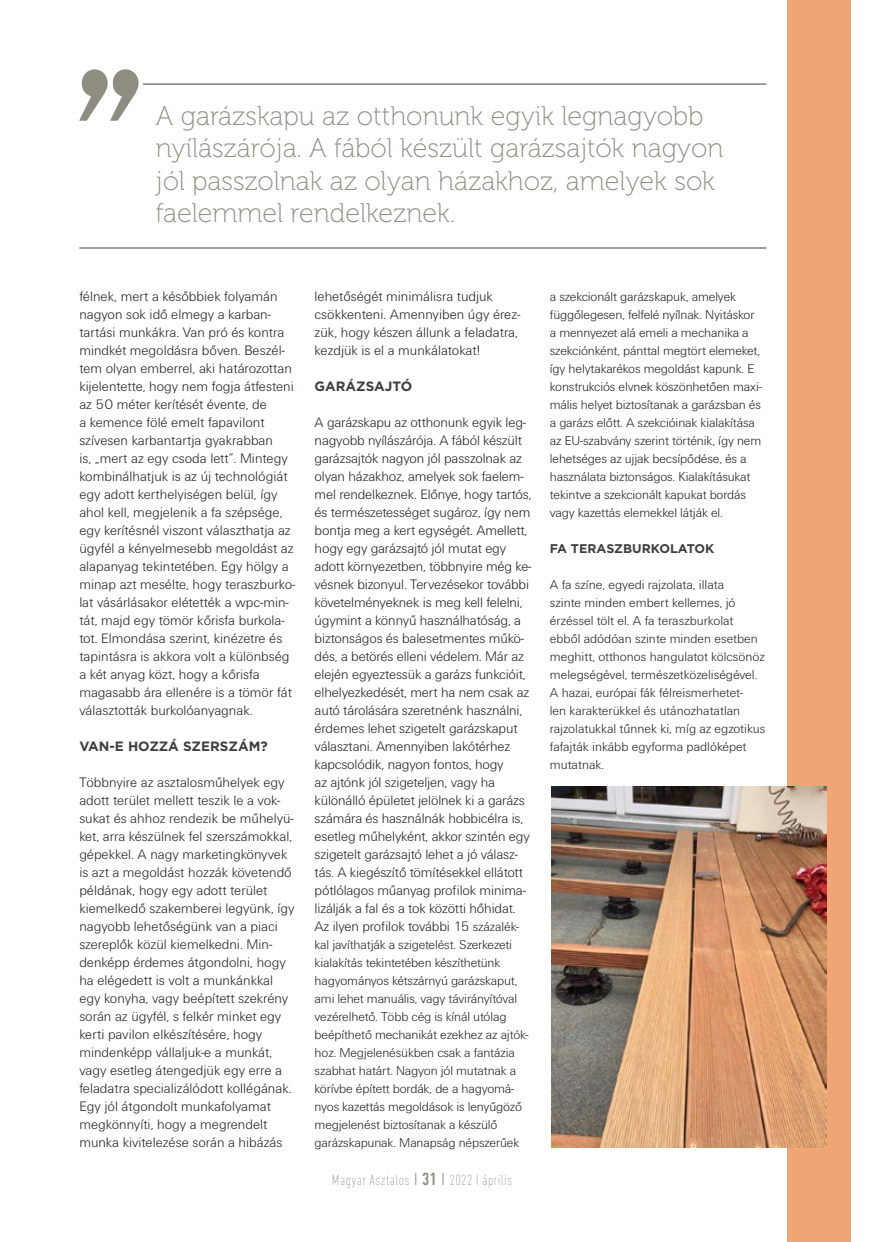
<style>
.page{position:relative;width:872px;height:1242px;background:#fff}
.page>*{position:absolute;margin:0;border:0;box-sizing:border-box;transform-origin:0 0}
.Kiemelés{font:27px/32.4px "Museo 100";color:#8f8c82}
.t1{font:200 condensed 15px "DIN Next LT Pro";letter-spacing:.03em;color:#8f8c82}
.Kenyér{font:14.25px/18px "U001 Lig";letter-spacing:-.005em;color:#231f20}
.Alcím{font:700 13.5px "Gotham";color:#3e3e3f}
.Kenyér-2{font:13.35px/18px "U001 Lig";letter-spacing:-.01em;color:#231f20}
.Alcím-2{font:700 12.6px "Gotham";color:#3e3e3f}
.s1{font-size:13.35px}
.s2{font-weight:300;font-size:18px}
.s3{font-weight:500;font-size:18px}
</style>
<div class="page">
<div style="left:787px;top:0;width:63px;height:1242px;background:#f0a574"></div>
<hr style="left:79px;top:84px;width:687px;height:1px;background:#3e3e3f">
<hr style="left:79px;top:248px;width:687px;height:1px;background:#3e3e3f">
<img style="left:551px;top:786px;width:275px;height:361px">
<svg style="left:79px;top:69px;width:66px;height:52px"></svg>
<p class="Kiemelés" style="left:156px;top:100px;width:569px">A garázskapu az otthonunk egyik legnagyobb nyílászárója. A fából készült garázsajtók nagyon jól passzolnak az olyan házakhoz, amelyek sok faelemmel rendelkeznek.</p>
<p class="Kenyér" style="left:79px;top:288px;width:217px">félnek, mert a későbbiek folyamán nagyon sok idő elmegy a karban&shy;tartási munkákra. Van pró és kontra mindkét megoldásra bőven. Beszél&shy;tem olyan emberrel, aki határozottan kijelentette, hogy nem fogja átfesteni az 50 méter kerítését évente, de<br>a kemence fölé emelt fapavilont szívesen karbantartja gyakrabban<br>is, „mert az egy csoda lett”. Mintegy kombinálhatjuk is az új technológiát egy adott kerthelyiségen belül, így ahol kell, megjelenik a fa szépsége, egy kerítésnél viszont választhatja az ügyfél a kényelmesebb megoldást az alapanyag tekintetében. Egy hölgy a minap azt mesélte, hogy teraszburko&shy;lat vásárlásakor elétették a wpc-min&shy;tát, majd egy tömör kőrisfa burkola&shy;tot. Elmondása szerint, kinézetre és tapintásra is akkora volt a különbség a két anyag közt, hogy a kőrisfa magasabb ára ellenére is a tömör fát választották burkolóanyagnak.</p>
<p class="Alcím" style="left:79px;top:737px;width:190px">VAN-E HOZZÁ SZERSZÁM?</p>
<p class="Kenyér" style="left:79px;top:774px;width:217px">Többnyire az asztalosműhelyek egy adott terület mellett teszik le a vok&shy;sukat és ahhoz rendezik be műhelyü&shy;ket, arra készülnek fel szerszámokkal, gépekkel. A nagy marketingkönyvek is azt a megoldást hozzák követendő példának, hogy egy adott terület kiemelkedő szakemberei legyünk, így nagyobb lehetőségünk van a piaci szereplők közül kiemelkedni. Min&shy;denképp érdemes átgondolni, hogy ha elégedett is volt a munkánkkal egy konyha, vagy beépített szekrény során az ügyfél, s felkér minket egy kerti pavilon elkészítésére, hogy mindenképp vállaljuk-e a munkát, vagy esetleg átengedjük egy erre a feladatra specializálódott kollégának.<br>Egy jól átgondolt munkafolyamat megkönnyíti, hogy a megrendelt munka kivitelezése során a hibázás</p>
<p class="Kenyér" style="left:314px;top:288px;width:207px">lehetőségét minimálisra tudjuk csökkenteni. Amennyiben úgy érez&shy;zük, hogy készen állunk a feladatra, kezdjük is el a munkálatokat!</p>
<p class="Alcím" style="left:314px;top:377px;width:99px">GARÁZSAJTÓ</p>
<p class="Kenyér" style="left:314px;top:414px;width:218px">A garázskapu az otthonunk egyik leg&shy;nagyobb nyílászárója. A fából készült garázsajtók nagyon jól passzolnak az olyan házakhoz, amelyek sok faelem&shy;mel rendelkeznek. Előnye, hogy tartós, és természetességet sugároz, így nem bontja meg a kert egységét. Amellett, hogy egy garázsajtó jól mutat egy adott környezetben, többnyire még ke&shy;vésnek bizonyul. Tervezésekor további követelményeknek is meg kell felelni, úgymint a könnyű használhatóság, a biztonságos és balesetmentes műkö&shy;dés, a betörés elleni védelem. Már az elején egyeztessük a garázs funkcióit, elhelyezkedését, mert ha nem csak az autó tárolására szeretnénk használni, érdemes lehet szigetelt garázskaput választani. Amennyiben lakótérhez kapcsolódik, nagyon fontos, hogy<br>az ajtónk jól szigeteljen, vagy ha különálló épületet jelölnek ki a garázs számára és használnák hobbicélra is, esetleg műhelyként, akkor szintén egy szigetelt garázsajtó lehet a jó válasz&shy;tás. A kiegészítő tömítésekkel ellátott pótlólagos műanyag profilok minima&shy;lizálják a fal és a tok közötti hőhidat.<br>Az ilyen profilok további 15 <span class="s1">százalék-</span></p>
<p class="Kenyér-2" style="left:314px;top:936px;width:215px">kal javíthatják a szigetelést. Szerkezeti kialakítás tekintetében készíthetünk hagyományos kétszárnyú garázskaput, ami lehet manuális, vagy távirányítóval vezérelhető. Több cég is kínál utólag beépíthető mechanikát ezekhez az ajtók&shy;hoz. Megjelenésükben csak a fantázia szabhat határt. Nagyon jól mutatnak a körívbe épített bordák, de a hagyomá&shy;nyos kazettás megoldások is lenyűgöző megjelenést biztosítanak a készülő garázskapunak. Manapság népszerűek</p>
<p class="t1" style="left:332px;top:1171px;width:182px">Magyar Asztalos <span class="s2">I</span> <span class="s3">31</span> <span class="s2">I</span> 2022 I április</p>
<p class="Kenyér-2" style="left:550px;top:288px;width:213px">a szekcionált garázskapuk, amelyek függőlegesen, felfelé nyílnak. Nyitáskor a mennyezet alá emeli a mechanika a szekciónként, pánttal megtört elemeket, így helytakarékos megoldást kapunk. E konstrukciós elvnek köszönhetően maxi&shy;mális helyet biztosítanak a garázsban és a garázs előtt. A szekcióinak kialakítása az EU-szabvány szerint történik, így nem lehetséges az ujjak becsípődése, és a használata biztonságos. Kialakításukat tekintve a szekcionált kapukat bordás vagy kazettás elemekkel látják el.</p>
<p class="Alcím-2" style="left:550px;top:540px;width:166px">FA TERASZBURKOLATOK</p>
<p class="Kenyér-2" style="left:550px;top:576px;width:217px">A fa színe, egyedi rajzolata, illata<br>szinte minden embert kellemes, jó érzéssel tölt el. A fa teraszburkolat ebből adódóan szinte minden esetben meghitt, otthonos hangulatot kölcsönöz melegségével, természetközeliségével.<br>A hazai, európai fák félreismerhetet-<br>len karakterükkel és utánozhatatlan rajzolatukkal tűnnek ki, míg az egzotikus fafajták inkább egyforma padlóképet mutatnak.</p>
</div>
